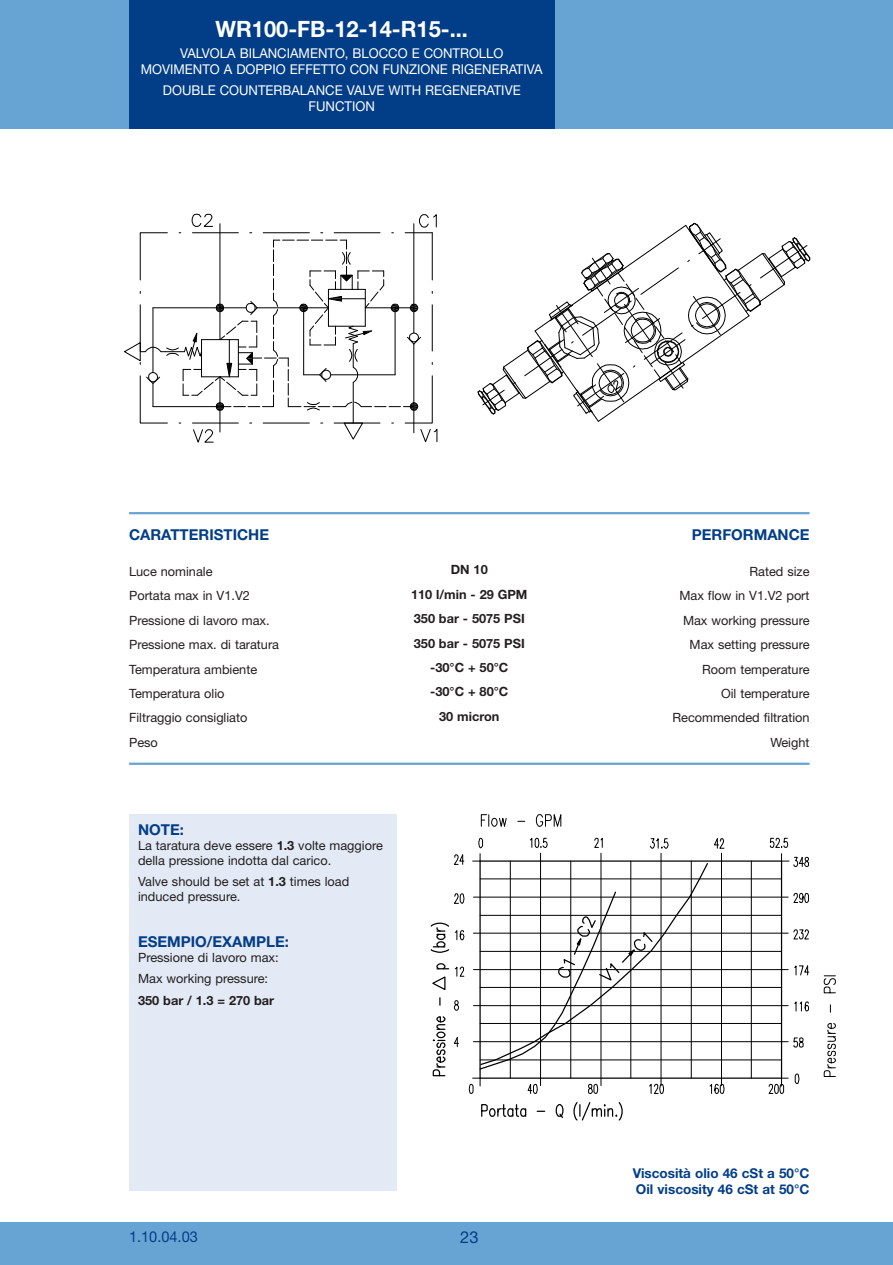
<style>
.page{position:relative;width:893px;height:1265px;background:#fff}
.page>*{position:absolute;margin:0;border:0;box-sizing:border-box;transform-origin:0 0}
.t1{font:700 22.5px "Helvetica Neue";color:#fff}
.t2{font:16.5px "Helvetica Neue";color:#023e88}
.t3{font:700 15px "Helvetica Neue";color:#023e88}
.t4{font:15px "Helvetica Neue";color:#023e88}
.t5{font:13.5px/16.2px "Helvetica Neue";color:#fff;text-align:center}
.t6{font:13.5px/15.8px "Helvetica Neue Bold TT";color:#023e88}
.t7{font:12.75px/24.5px "Helvetica Neue";color:#231f20}
.t8{font:700 12.75px/24.5px "Helvetica Neue";color:#231f20;text-align:center}
.s1{font-weight:700}
</style>
<div class="page">
<div style="left:0;top:0;width:893px;height:129px;background:#68a4d3"></div>
<div style="left:129px;top:0;width:425px;height:129px;background:#023e88"></div>
<div style="left:0;top:1222px;width:893px;height:42px;background:#68a4d3"></div>
<hr style="left:129px;top:512px;width:680px;height:2px;background:#68a4d3">
<hr style="left:129px;top:762px;width:680px;height:2px;background:#68a4d3">
<svg style="left:477px;top:222px;width:334px;height:200px"></svg>
<svg style="left:124px;top:213px;width:314px;height:230px"></svg>
<hr style="left:721px;top:853px;width:1px;height:232px;background:#000">
<hr style="left:781px;top:861px;width:1px;height:216px;background:#000">
<hr style="left:751px;top:861px;width:1px;height:216px;background:#000">
<hr style="left:540px;top:853px;width:1px;height:232px;background:#000">
<hr style="left:601px;top:853px;width:1px;height:232px;background:#000">
<hr style="left:661px;top:853px;width:1px;height:232px;background:#000">
<hr style="left:570px;top:861px;width:1px;height:216px;background:#000">
<hr style="left:630px;top:861px;width:1px;height:216px;background:#000">
<hr style="left:691px;top:861px;width:1px;height:216px;background:#000">
<hr style="left:479px;top:861px;width:2px;height:216px;background:#000">
<hr style="left:510px;top:861px;width:1px;height:216px;background:#000">
<svg style="left:479px;top:861px;width:230px;height:204px"></svg>
<hr style="left:473px;top:932px;width:315px;height:1px;background:#000">
<hr style="left:473px;top:969px;width:315px;height:1px;background:#000">
<hr style="left:473px;top:1005px;width:315px;height:1px;background:#000">
<hr style="left:473px;top:1041px;width:315px;height:1px;background:#000">
<hr style="left:480px;top:1077px;width:301px;height:1px;background:#000">
<hr style="left:480px;top:1059px;width:301px;height:1px;background:#000">
<hr style="left:480px;top:1023px;width:301px;height:1px;background:#000">
<hr style="left:480px;top:987px;width:301px;height:1px;background:#000">
<hr style="left:480px;top:951px;width:301px;height:1px;background:#000">
<svg style="left:481px;top:1104px;width:46px;height:13px"></svg>
<svg style="left:555px;top:1104px;width:9px;height:14px"></svg>
<svg style="left:573px;top:1102px;width:50px;height:19px"></svg>
<svg style="left:432px;top:1016px;width:14px;height:60px"></svg>
<svg style="left:469px;top:1077px;width:12px;height:16px"></svg>
<svg style="left:454px;top:1037px;width:5px;height:9px"></svg>
<svg style="left:455px;top:966px;width:9px;height:10px"></svg>
<svg style="left:432px;top:963px;width:17px;height:27px"></svg>
<svg style="left:454px;top:1000px;width:5px;height:10px"></svg>
<svg style="left:430px;top:922px;width:34px;height:30px"></svg>
<svg style="left:649px;top:1082px;width:15px;height:11px"></svg>
<svg style="left:527px;top:1083px;width:11px;height:10px"></svg>
<svg style="left:588px;top:1083px;width:10px;height:10px"></svg>
<svg style="left:709px;top:1083px;width:15px;height:10px"></svg>
<svg style="left:795px;top:1073px;width:4px;height:10px"></svg>
<svg style="left:768px;top:1077px;width:20px;height:16px"></svg>
<svg style="left:793px;top:1037px;width:10px;height:11px"></svg>
<svg style="left:794px;top:965px;width:15px;height:10px"></svg>
<svg style="left:794px;top:1001px;width:15px;height:10px"></svg>
<svg style="left:793px;top:929px;width:16px;height:10px"></svg>
<svg style="left:824px;top:1023px;width:12px;height:53px"></svg>
<svg style="left:824px;top:975px;width:12px;height:18px"></svg>
<hr style="left:473px;top:896px;width:315px;height:1px;background:#000">
<hr style="left:480px;top:860px;width:301px;height:1px;background:#000">
<hr style="left:480px;top:915px;width:301px;height:1px;background:#000">
<hr style="left:480px;top:878px;width:301px;height:1px;background:#000">
<svg style="left:481px;top:814px;width:26px;height:13px"></svg>
<svg style="left:536px;top:814px;width:25px;height:13px"></svg>
<svg style="left:454px;top:854px;width:10px;height:10px"></svg>
<svg style="left:454px;top:893px;width:10px;height:10px"></svg>
<svg style="left:473px;top:837px;width:10px;height:24px"></svg>
<svg style="left:650px;top:838px;width:18px;height:10px"></svg>
<svg style="left:530px;top:837px;width:18px;height:11px"></svg>
<svg style="left:594px;top:837px;width:9px;height:10px"></svg>
<svg style="left:714px;top:838px;width:10px;height:10px"></svg>
<svg style="left:793px;top:892px;width:16px;height:10px"></svg>
<svg style="left:770px;top:837px;width:39px;height:31px"></svg>
<svg style="left:478px;top:890px;width:176px;height:180px"></svg>
<div style="left:129px;top:814px;width:268px;height:376px;background:#e3eaf5"></div>
<h1 class="t1" style="left:216px;top:21px;width:254px">WR100-FB-12-14-R15-...</h1>
<p class="t5" style="left:141px;top:46px;width:403px">VALVOLA BILANCIAMENTO, BLOCCO E CONTROLLO<br>MOVIMENTO A DOPPIO EFFETTO CON FUNZIONE RIGENERATIVA</p>
<p class="t5" style="left:163px;top:83px;width:359px">DOUBLE COUNTERBALANCE VALVE WITH REGENERATIVE<br>FUNCTION</p>
<p class="t3" style="left:129px;top:529px;width:141px">CARATTERISTICHE</p>
<p class="t7" style="left:129px;top:560px;width:152px">Luce nominale<br>Portata max in V1.V2<br>Pressione di lavoro max.<br>Pressione max. di taratura<br>Temperatura ambiente<br>Temperatura olio<br>Filtraggio consigliato<br>Peso</p>
<p class="t8" style="left:411px;top:558px;width:118px">DN 10<br>110 l/min - 29 GPM<br>350 bar - 5075 PSI<br>350 bar - 5075 PSI -30°C + 50°C<br>-30°C + 80°C<br>30 micron</p>
<p class="t3" style="left:138px;top:823px;width:47px">NOTE:</p>
<p class="t7" style="left:138px;top:838px;width:246px;line-height:15px">La taratura deve essere <span class="s1">1.3</span> volte maggiore della pressione indotta dal carico.</p>
<p class="t7" style="left:138px;top:875px;width:213px;line-height:15px">Valve should be set at <span class="s1">1.3</span> times load induced pressure.</p>
<p class="t3" style="left:138px;top:935px;width:152px">ESEMPIO/EXAMPLE:</p>
<p class="t7" style="left:138px;top:947px;width:142px;line-height:21.5px">Pressione di lavoro max:<br>Max working pressure:</p>
<p class="t8" style="left:138px;top:988px;width:138px">350 bar / 1.3 = 270 bar</p>
<p class="t4" style="left:129px;top:1230px;width:70px">1.10.04.03</p>
<p class="t2" style="left:460px;top:1230px;width:20px">23</p>
<p class="t3" style="left:692px;top:529px;width:119px">PERFORMANCE</p>
<p class="t7" style="left:672px;top:560px;width:139px;text-align:right">Rated size<br>Max flow in V1.V2 port<br>Max working pressure<br>Max setting pressure<br>Room temperature<br>Oil temperature<br>Recommended filtration<br>Weight</p>
<p class="t6" style="left:633px;top:1165px;width:178px">Viscosità olio 46 cSt a 50°C<br>Oil viscosity 46 cSt at 50°C</p>
</div>
